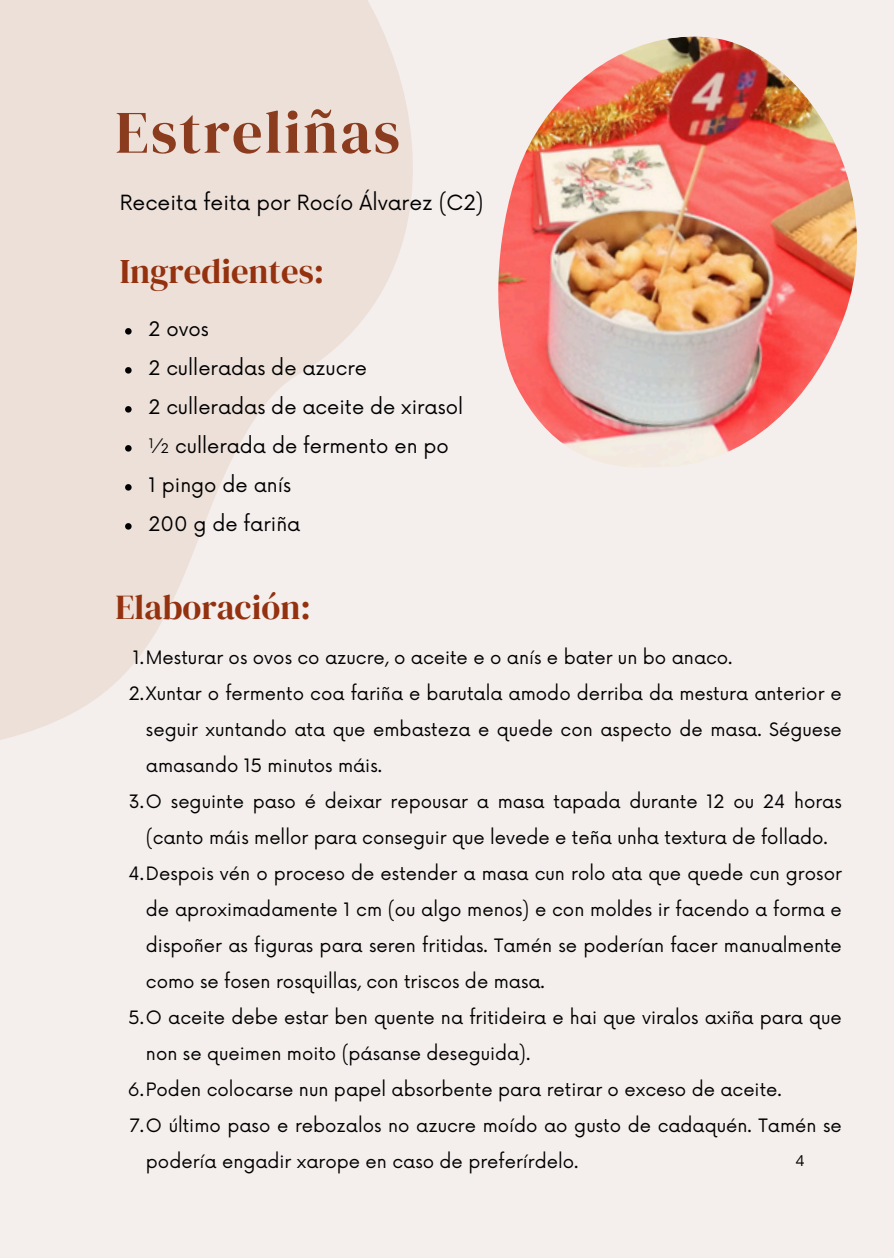
<style>
.page{position:relative;width:894px;height:1258px;background:#fff}
.page>*{position:absolute;margin:0;border:0;box-sizing:border-box;transform-origin:0 0}
.t1{font:60.3px "DM Serif Display";letter-spacing:.035em;color:#8b3b1e}
.t2{font:34.5px "DM Serif Display";color:#94310e}
.t3{font:20.4px "Now";color:#000}
.t4{font:19.5px "Now";color:#000}
.t5{font:18px/36px "Now";color:#000;text-align:justify}
.t6{font:15px "Open Sans";color:#000}
</style>
<div class="page">
<div style="left:0;top:0;width:893px;height:1258px;background:#f4efed"></div>
<svg style="left:0;top:0;width:413px;height:740px;fill:#ede0d9"></svg>
<img style="left:498px;top:36px;width:359px;height:431px">
<svg style="left:125px;top:328px;width:6px;height:7px"></svg>
<svg style="left:125px;top:367px;width:6px;height:7px"></svg>
<svg style="left:125px;top:406px;width:6px;height:7px"></svg>
<svg style="left:125px;top:445px;width:6px;height:7px"></svg>
<svg style="left:125px;top:484px;width:6px;height:7px"></svg>
<svg style="left:125px;top:523px;width:6px;height:7px"></svg>
<h2 class="t1" style="left:115px;top:90px;width:286px">Estreliñas</h2>
<p class="t3" style="left:120px;top:192px;width:365px">Receita feita por Rocío Álvarez (C2)</p>
<h2 class="t2" style="left:120px;top:247px;width:206px">Ingredientes:</h2>
<p class="t4" style="left:148px;top:318px;width:62px">2 ovos</p>
<h3 class="t4" style="left:148px;top:357px;width:220px">2 culleradas de azucre</h3>
<p class="t4" style="left:148px;top:396px;width:316px">2 culleradas de aceite de xirasol</p>
<p class="t4" style="left:148px;top:435px;width:302px">½ cullerada de fermento en po</p>
<p class="t4" style="left:148px;top:474px;width:144px">1 pingo de anís</p>
<p class="t4" style="left:148px;top:513px;width:153px">200 g de fariña</p>
<p class="t2" style="left:115px;top:583px;width:197px">Elaboración:</p>
<p class="t5" style="left:133px;top:640px;width:601px">1.Mesturar os ovos co azucre, o aceite e o anís e bater un bo anaco.</p>
<p class="t5" style="left:146px;top:676px;width:697px;text-indent:-17px">2.Xuntar o fermento coa fariña e barutala amodo derriba da mestura anterior e seguir xuntando ata que embasteza e quede con aspecto de masa. Séguese amasando 15 minutos máis.</p>
<p class="t5" style="left:129px;top:784px;width:714px;text-align:center">3.O seguinte paso é deixar repousar a masa tapada durante 12 ou 24 horas (canto máis mellor para conseguir que levede e teña unha textura de follado.</p>
<p class="t5" style="left:146px;top:856px;width:697px;text-indent:-17px">4.Despois vén o proceso de estender a masa cun rolo ata que quede cun grosor de aproximadamente 1 cm (ou algo menos) e con moldes ir facendo a forma e dispoñer as figuras para seren fritidas. Tamén se poderían facer manualmente como se fosen rosquillas, con triscos de masa.</p>
<p class="t5" style="left:146px;top:1000px;width:697px;text-indent:-17px">5.O aceite debe estar ben quente na fritideira e hai que viralos axiña para que non se queimen moito (pásanse deseguida).</p>
<p class="t5" style="left:128px;top:1072px;width:655px">6.Poden colocarse nun papel absorbente para retirar o exceso de aceite.</p>
<p class="t5" style="left:146px;top:1108px;width:697px;text-indent:-17px">7.O último paso e rebozalos no azucre moído ao gusto de cadaquén. Tamén se podería engadir xarope en caso de preferírdelo.</p>
<p class="t6" style="left:795px;top:1150px;width:10px">4</p>
</div>
